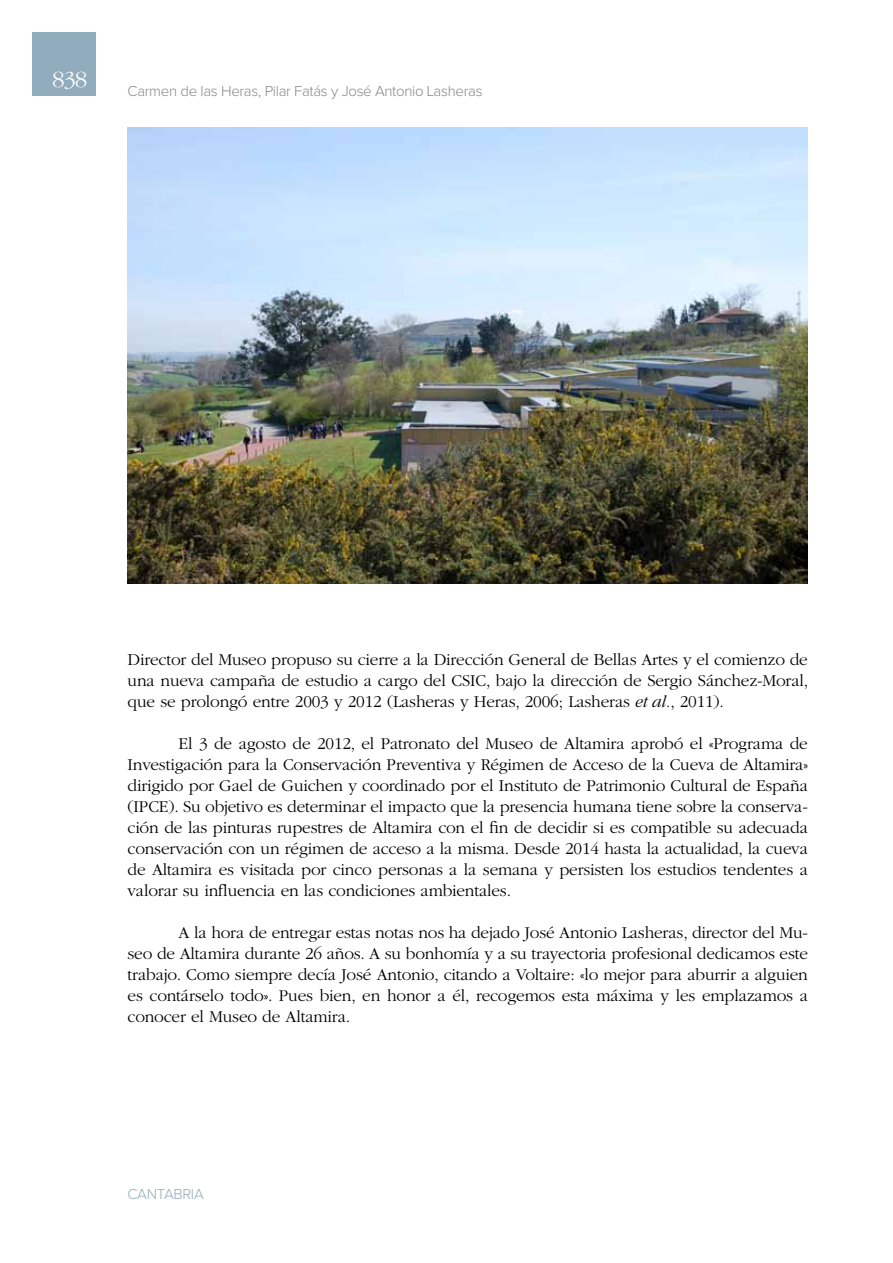
<style>
.page{position:relative;width:893px;height:1263px;background:#fff}
.page>*{position:absolute;margin:0;border:0;box-sizing:border-box;transform-origin:0 0}
.t1{font:300 24px "ITC Garamond Std";color:#fff}
.t2{font:300 17.25px/21px "ITC Garamond Std";letter-spacing:-.01em;color:#000;text-align:justify}
.t3{font:300 15px "Proxima Nova";letter-spacing:-.02em;color:#87888a}
.t4{font:300 15px "Proxima Nova";letter-spacing:-.02em;color:#91acbc}
.s1{font-style:italic}
</style>
<div class="page">
<div style="left:32px;top:32px;width:64px;height:64px;background:#91acbc"></div>
<img style="left:128px;top:128px;width:680px;height:455px">
<h1 class="t1" style="left:53px;top:67px;width:36px">838</h1>
<p class="t3" style="left:128px;top:84px;width:356px">Carmen de las Heras, Pilar Fatás y José Antonio Lasheras</p>
<p class="t2" style="left:128px;top:650px;width:682px">Director del Museo propuso su cierre a la Dirección General de Bellas Artes y el comienzo de una nueva campaña de estudio a cargo del CSIC, bajo la dirección de Sergio Sánchez-Moral, que se prolongó entre 2003 y 2012 (Lasheras y Heras, 2006; Lasheras <span class="s1">et al.</span>, 2011).</p>
<p class="t2" style="left:128px;top:734px;width:682px;text-indent:51px">El 3 de agosto de 2012, el Patronato del Museo de Altamira aprobó el «Programa de Investigación para la Conservación Preventiva y Régimen de Acceso de la Cueva de Altamira» dirigido por Gael de Guichen y coordinado por el Instituto de Patrimonio Cultural de España (IPCE). Su objetivo es determinar el impacto que la presencia humana tiene sobre la conserva&shy;ción de las pinturas rupestres de Altamira con el fin de decidir si es compatible su adecuada conservación con un régimen de acceso a la misma. Desde 2014 hasta la actualidad, la cueva de Altamira es visitada por cinco personas a la semana y persisten los estudios tendentes a valorar su influencia en las condiciones ambientales.</p>
<p class="t2" style="left:128px;top:923px;width:682px;text-indent:51px">A la hora de entregar estas notas nos ha dejado José Antonio Lasheras, director del Mu&shy;seo de Altamira durante 26 años. A su bonhomía y a su trayectoria profesional dedicamos este trabajo. Como siempre decía José Antonio, citando a Voltaire: «lo mejor para aburrir a alguien es contárselo todo». Pues bien, en honor a él, recogemos esta máxima y les emplazamos a conocer el Museo de Altamira.</p>
<p class="t4" style="left:128px;top:1187px;width:78px">CANTABRIA</p>
</div>
